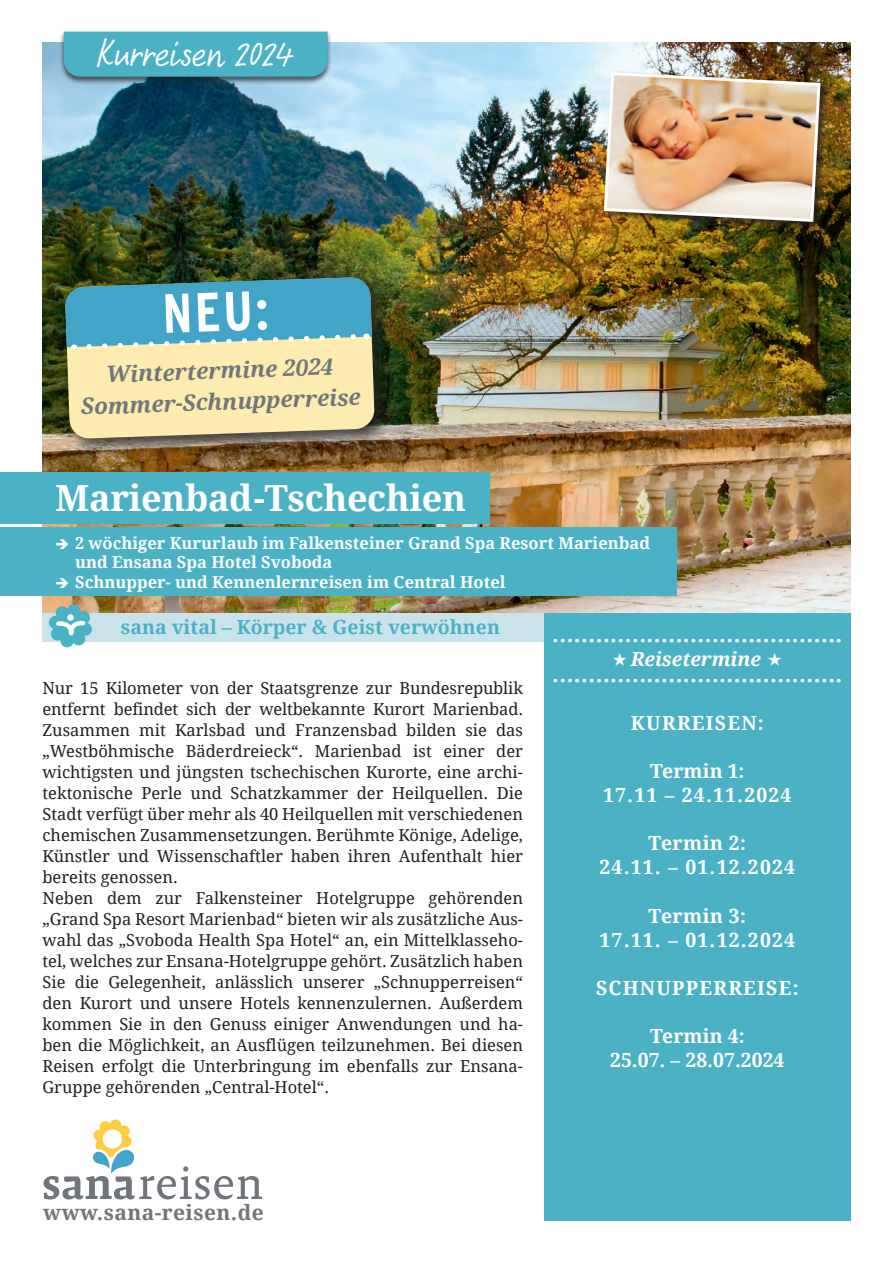
<style>
.page{position:relative;width:893px;height:1263px;background:#fff}
.page>*{position:absolute;margin:0;border:0;box-sizing:border-box;transform-origin:0 0}
.t1{font:700 55.2px "Interstate Condensed";color:#fff}
.t2{font:700 36px "Droid Serif";letter-spacing:-.01em;color:#fff}
.t3{font:33px "DK Abelia";letter-spacing:-.055em;color:#fff}
.t4{font:700 22.5px "Droid Serif";color:#fff}
.t5{font:italic 700 22.5px/31px "Droid Serif";color:#71767c;text-align:center}
.t6{font:700 21px "Droid Serif";letter-spacing:.02em;color:#6f757a}
.t7{font:700 19.5px/24px "Droid Serif";letter-spacing:.06em;color:#fff;text-align:center}
.t8{font:700 19.5px "Droid Serif";color:#4bb2c5}
.t9{font:700 19.5px/24px "Droid Serif";color:#fff;text-align:center}
.t10{font:italic 700 19.5px "Droid Serif";color:#fff}
.t11{font:16.5px/21px "Droid Serif";color:#231f20}
.t12{font:700 16.5px/19.5px "Droid Serif";color:#fff}
</style>
<div class="page">
<div style="left:43px;top:612px;width:510px;height:29px;background:#cae3ea"></div>
<div style="left:544px;top:612px;width:306px;height:608px;background:#4bb2c5"></div>
<img style="left:43px;top:43px;width:807px;height:569px">
<div style="left:0;top:472px;width:489px;height:51px;background:#4bb2c5"></div>
<div style="left:0;top:527px;width:676px;height:69px;background:#4bb2c5"></div>
<svg style="left:48px;top:604px;width:45px;height:44px"></svg>
<svg style="left:67px;top:614px;width:7px;height:7px"></svg>
<svg style="left:44px;top:1119px;width:218px;height:80px"></svg>
<div style="left:602px;top:70px;width:227px;height:160px;background:#231f20;opacity:.75"></div>
<img style="left:602px;top:70px;width:220px;height:153px">
<div style="left:62px;top:274px;width:330px;height:182px;background:#231f20;opacity:.75"></div>
<svg style="left:65px;top:277px;width:310px;height:162px;background:#eedda6"></svg>
<svg style="left:65px;top:277px;width:307px;height:75px;background:#5ba6b7"></svg>
<div style="left:59px;top:30px;width:273px;height:55px;background:#231f20;opacity:.7"></div>
<div style="left:64px;top:32px;width:263px;height:45px;background:#4bb2c5"></div>
<h3 class="t3" style="left:96px;top:31px;width:200px">Kurreisen 2024</h3>
<h1 class="t1" style="left:161px;top:283px;width:108px;rotate:-2deg">NEU:</h1>
<h3 class="t5" style="left:79px;top:360px;width:281px;rotate:-2deg">Wintertermine 2024<br>Sommer-Schnupperreise</h3>
<h2 class="t2" style="left:55px;top:478px;width:412px">Marienbad-Tschechien</h2>
<p class="t12" style="left:75px;top:533px;width:577px;text-indent:-20px">➔ 2 wöchiger Kururlaub im Falkensteiner Grand Spa Resort Marienbad und Ensana Spa Hotel Svoboda</p>
<p class="t12" style="left:55px;top:572px;width:452px">➔ Schnupper- und Kennenlernreisen im Central Hotel</p>
<p class="t8" style="left:121px;top:616px;width:381px">sana vital – Körper &amp; Geist verwöhnen</p>
<p class="t11" style="left:43px;top:677px;width:482px">Nur 15 Kilometer von der Staatsgrenze zur Bundesrepublik entfernt befindet sich der weltbekannte Kurort Marienbad.<br>Zusammen mit Karlsbad und Franzensbad bilden sie das „Westböhmische Bäderdreieck“. Marienbad ist einer der wichtigsten und jüngsten tschechischen Kurorte, eine archi&shy;tektonische Perle und Schatzkammer der Heilquellen. Die Stadt verfügt über mehr als 40 Heilquellen mit verschiedenen chemischen Zusammensetzungen. Berühmte Könige, Adelige, Künstler und Wissenschaftler haben ihren Aufenthalt hier bereits genossen.<br>Neben dem zur Falkensteiner Hotelgruppe gehörenden „Grand Spa Resort Marienbad“ bieten wir als zusätzliche Aus&shy;wahl das „Svoboda Health Spa Hotel“ an, ein Mittelklasseho&shy;tel, welches zur Ensana-Hotelgruppe gehört. Zusätzlich haben Sie die Gelegenheit, anlässlich unserer „Schnupperreisen“ den Kurort und unsere Hotels kennenzulernen. Außerdem kommen Sie in den Genuss einiger Anwendungen und ha&shy;ben die Möglichkeit, an Ausflügen teilzunehmen. Bei diesen Reisen erfolgt die Unterbringung im ebenfalls zur Ensana-Gruppe gehörenden „Central-Hotel“.</p>
<h3 class="t4" style="left:552px;top:621px;width:292px">........................................</h3>
<p class="t10" style="left:631px;top:648px;width:132px">Reisetermine</p>
<h3 class="t4" style="left:552px;top:661px;width:292px">........................................</h3>
<p class="t7" style="left:631px;top:712px;width:134px">KURREISEN:</p>
<p class="t7" style="left:603px;top:760px;width:190px">Termin 1:<br>17.11 – 24.11.2024</p>
<p class="t7" style="left:600px;top:832px;width:197px">Termin 2:<br>24.11. – 01.12.2024</p>
<p class="t7" style="left:600px;top:904px;width:197px">Termin 3:<br>17.11. – 01.12.2024</p>
<p class="t7" style="left:596px;top:976px;width:204px">SCHNUPPERREISE:</p>
<p class="t9" style="left:610px;top:1024px;width:176px">Termin 4:<br>25.07. – 28.07.2024</p>
<p class="t6" style="left:43px;top:1201px;width:222px">www.sana-reisen.de</p>
</div>
